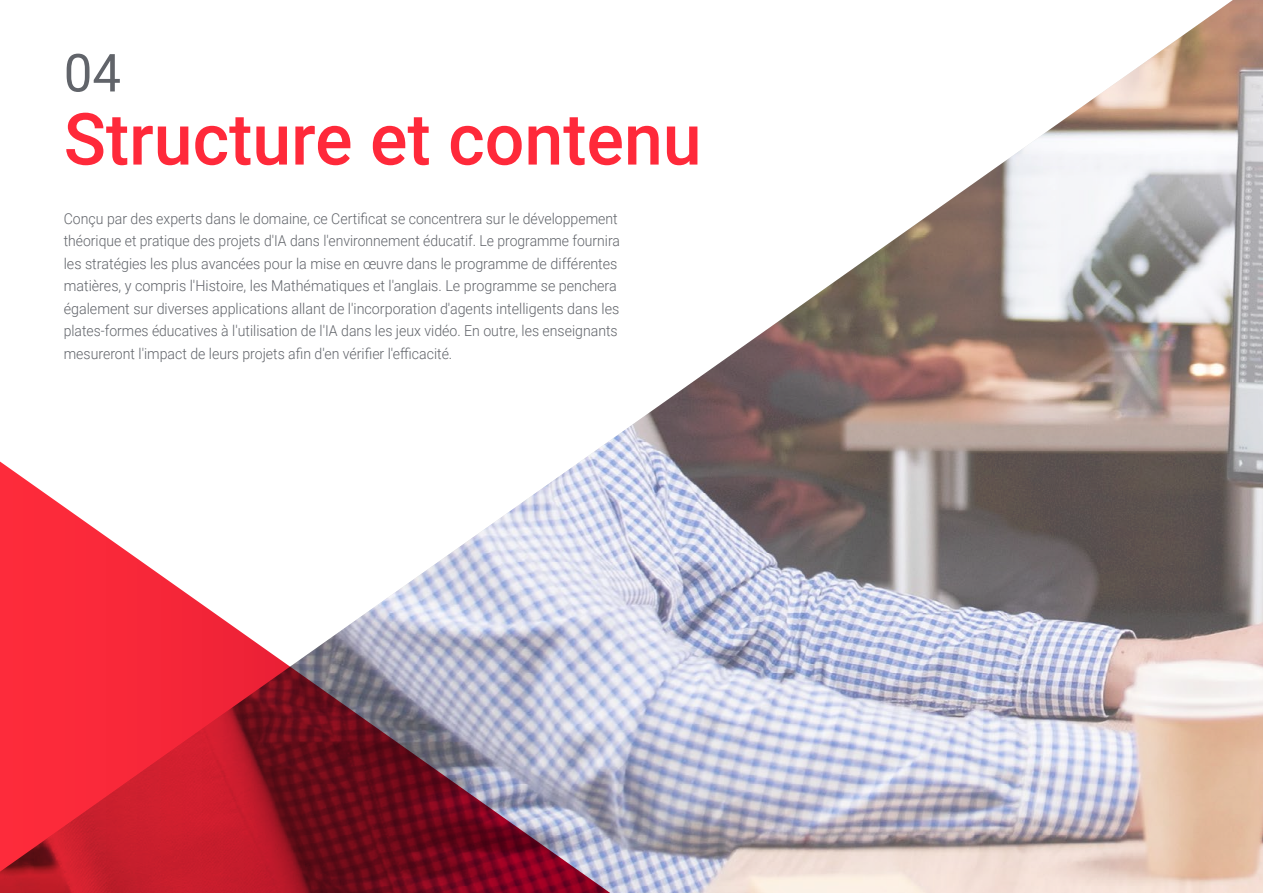
<style>
.page{position:relative;width:1263px;height:893px;background:#fff}
.page>*{position:absolute;margin:0;border:0;box-sizing:border-box;transform-origin:0 0}
.t1{font:500 72px "Roboto";color:#ff293a}
.t2{font:52.5px "Roboto";color:#61646a}
.t3{font:300 15px/22.5px "Roboto";color:#61646a;scale:.94 1}
</style>
<div class="page">
<img style="left:603px;top:0;width:660px;height:893px">
<svg style="left:0;top:446px;width:640px;height:447px"></svg>
<h2 class="t2" style="left:64px;top:36px;width:59px">04</h2>
<h1 class="t1" style="left:64px;top:89px;width:639px">Structure et contenu</h1>
<p class="t3" style="left:64px;top:207px;width:593px">Conçu par des experts dans le domaine, ce Certificat se concentrera sur le développement théorique et pratique des projets d'IA dans l'environnement éducatif. Le programme fournira les stratégies les plus avancées pour la mise en œuvre dans le programme de différentes matières, y compris l'Histoire, les Mathématiques et l'anglais. Le programme se penchera également sur diverses applications allant de l'incorporation d'agents intelligents dans les plates-formes éducatives à l'utilisation de l'IA dans les jeux vidéo. En outre, les enseignants mesureront l'impact de leurs projets afin d'en vérifier l'efficacité.</p>
</div>
